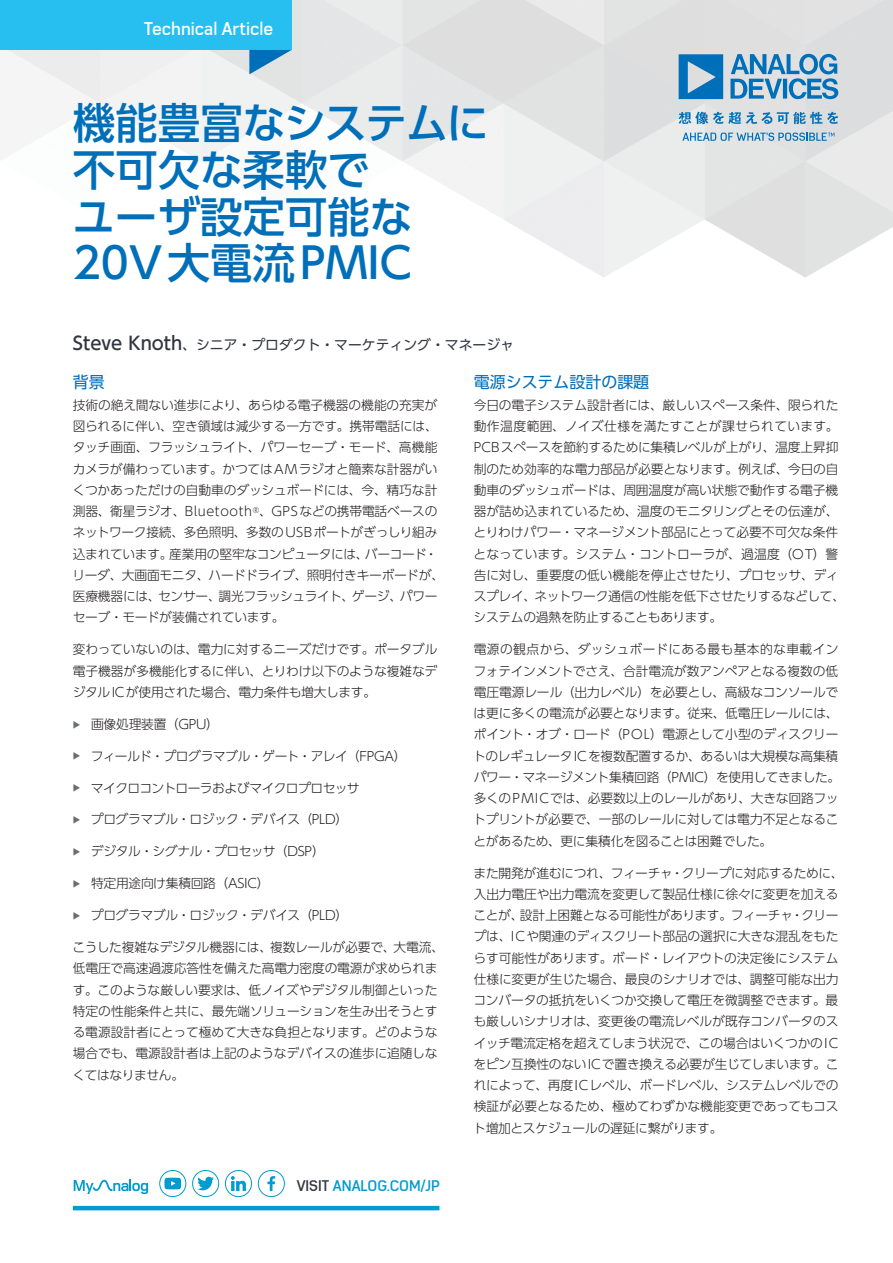
<style>
.page{position:relative;width:893px;height:1263px;background:#fff}
.page>*{position:absolute;margin:0;border:0;box-sizing:border-box;transform-origin:0 0}
._00-タイトル{font:500 42.45px/46.8px "UD Shin Go Pro";color:#006fb9}
.t1{font:500 18px "Azbuka Std";color:#fff}
._02-ヘッダ01{font:15.9px "UD Shin Go Pro";color:#006fb9}
.t2{font:500 15px "Azbuka Std";color:#009bcf}
._00-著者名{font:13.8px "UD Shin Go Pro";color:#323640}
._03-本文{font:300 12.75px/21.3px "UD Shin Go Pro";letter-spacing:-.015em;color:#231f20}
._03-本文-2{font:300 12.75px "UD Shin Go Pro";letter-spacing:-.045em;color:#231f20}
.s1{font-weight:500;font-size:18px}
.s2{color:#323640}
</style>
<div class="page">
<img style="left:0;top:0;width:893px;height:1198px">
<div style="left:0;top:0;width:292px;height:50px;background:#26bff0"></div>
<svg style="left:249px;top:50px;width:43px;height:24px"></svg>
<svg style="left:678px;top:112px;width:160px;height:12px;background:#8bb6d2"></svg>
<svg style="left:682px;top:133px;width:152px;height:8px"></svg>
<svg style="left:679px;top:54px;width:159px;height:45px;background:#6ba5cb"></svg>
<hr style="left:73px;top:1206px;width:366px;height:4px;background:#009bcf">
<svg style="left:164px;top:1178px;width:17px;height:11px"></svg>
<div style="left:159px;top:1170px;width:27px;height:27px;border:1px solid #009bcf;border-radius:50%"></div>
<div style="left:192px;top:1170px;width:27px;height:27px;border:1px solid #009bcf;border-radius:50%"></div>
<svg style="left:197px;top:1177px;width:17px;height:13px"></svg>
<div style="left:225px;top:1170px;width:27px;height:27px;border:1px solid #009bcf;border-radius:50%"></div>
<div style="left:258px;top:1170px;width:27px;height:27px;border:1px solid #009bcf;border-radius:50%"></div>
<svg style="left:267px;top:1176px;width:8px;height:15px"></svg>
<svg style="left:231px;top:1176px;width:15px;height:15px"></svg>
<svg style="left:74px;top:1179px;width:74px;height:15px"></svg>
<svg style="left:73px;top:720px;width:7px;height:8px"></svg>
<svg style="left:73px;top:752px;width:7px;height:8px"></svg>
<svg style="left:73px;top:784px;width:7px;height:8px"></svg>
<svg style="left:73px;top:816px;width:7px;height:8px"></svg>
<svg style="left:73px;top:848px;width:7px;height:7px"></svg>
<svg style="left:73px;top:880px;width:7px;height:7px"></svg>
<svg style="left:73px;top:912px;width:7px;height:7px"></svg>
<h2 class="t1" style="left:144px;top:18px;width:131px">Technical Article</h2>
<p class="_00-タイトル" style="left:73px;top:98px;width:418px">機能豊富なシステムに不可欠な柔軟で<br>ユーザ設定可能な<br>20V大電流PMIC</p>
<p class="_00-著者名" style="left:73px;top:334px;width:443px"><span class="s1">Steve Knoth</span>、シニア・プロダクト・マーケティング・マネージャ</p>
<p class="_02-ヘッダ01" style="left:73px;top:369px;width:33px">背景</p>
<p class="_03-本文" style="left:73px;top:394px;width:373px">技術の絶え間ない進歩により、あらゆる電子機器の機能の充実が図られるに伴い、空き領域は減少する一方です。携帯電話には、タッチ画面、フラッシュライト、パワーセーブ・モード、高機能カメラが備わっています。かつてはAMラジオと簡素な計器がいくつかあっただけの自動車のダッシュボードには、今、精巧な計測器、衛星ラジオ、Bluetooth<sup>®</sup>、GPSなどの携帯電話ベースのネットワーク接続、多色照明、多数のUSBポートがぎっしり組み込まれています。産業用の堅牢なコンピュータには、バーコード・リーダ、大画面モニタ、ハードドライブ、照明付きキーボードが、医療機器には、センサー、調光フラッシュライト、ゲージ、パワーセーブ・モードが装備されています。</p>
<p class="_03-本文" style="left:73px;top:638px;width:366px;text-align:justify">変わっていないのは、電力に対するニーズだけです。ポータブル電子機器が多機能化するに伴い、とりわけ以下のような複雑なデジタルICが使用された場合、電力条件も増大します。</p>
<p class="_03-本文" style="left:91px;top:713px;width:129px">画像処理装置（GPU）</p>
<p class="_03-本文" style="left:91px;top:745px;width:317px">フィールド・プログラマブル・ゲート・アレイ（FPGA）</p>
<p class="_03-本文-2" style="left:91px;top:777px;width:270px">マイクロコントローラおよびマイクロプロセッサ</p>
<p class="_03-本文" style="left:91px;top:808px;width:259px">プログラマブル・ロジック・デバイス（PLD）</p>
<p class="_03-本文" style="left:91px;top:840px;width:235px">デジタル・シグナル・プロセッサ（DSP）</p>
<p class="_03-本文" style="left:91px;top:872px;width:180px">特定用途向け集積回路（ASIC）</p>
<p class="_03-本文" style="left:91px;top:904px;width:259px">プログラマブル・ロジック・デバイス（PLD）</p>
<p class="_03-本文" style="left:73px;top:936px;width:373px">こうした複雑なデジタル機器には、複数レールが必要で、大電流、低電圧で高速過渡応答性を備えた高電力密度の電源が求められます。このような厳しい要求は、低ノイズやデジタル制御といった特定の性能条件と共に、最先端ソリューションを生み出そうとする電源設計者にとって極めて大きな負担となります。どのような場合でも、電源設計者は上記のようなデバイスの進歩に追随しなくてはなりません。</p>
<p class="t2" style="left:297px;top:1177px;width:145px"><span class="s2">VISIT</span> ANALOG.COM/JP</p>
<p class="_02-ヘッダ01" style="left:474px;top:369px;width:177px">電源システム設計の課題</p>
<p class="_03-本文" style="left:474px;top:394px;width:373px">今日の電子システム設計者には、厳しいスペース条件、限られた動作温度範囲、ノイズ仕様を満たすことが課せられています。PCBスペースを節約するために集積レベルが上がり、温度上昇抑制のため効率的な電力部品が必要となります。例えば、今日の自動車のダッシュボードは、周囲温度が高い状態で動作する電子機器が詰め込まれているため、温度のモニタリングとその伝達が、とりわけパワー・マネージメント部品にとって必要不可欠な条件となっています。システム・コントローラが、過温度（OT）警告に対し、重要度の低い機能を停止させたり、プロセッサ、ディスプレイ、ネットワーク通信の性能を低下させたりするなどして、システムの過熱を防止することもあります。</p>
<p class="_03-本文" style="left:473px;top:638px;width:369px">電源の観点から、ダッシュボードにある最も基本的な車載インフォテインメントでさえ、合計電流が数アンペアとなる複数の低電圧電源レール（出力レベル）を必要とし、高級なコンソールでは更に多くの電流が必要となります。従来、低電圧レールには、ポイント・オブ・ロード（POL）電源として小型のディスクリートのレギュレータICを複数配置するか、あるいは大規模な高集積パワー・マネージメント集積回路（PMIC）を使用してきました。多くのPMICでは、必要数以上のレールがあり、大きな回路フットプリントが必要で、一部のレールに対しては電力不足となることがあるため、更に集積化を図ることは困難でした。</p>
<p class="_03-本文" style="left:473px;top:862px;width:372px">また開発が進むにつれ、フィーチャ・クリープに対応するために、入出力電圧や出力電流を変更して製品仕様に徐々に変更を加えることが、設計上困難となる可能性があります。フィーチャ・クリープは、ICや関連のディスクリート部品の選択に大きな混乱をもたらす可能性があります。ボード・レイアウトの決定後にシステム仕様に変更が生じた場合、最良のシナリオでは、調整可能な出力コンバータの抵抗をいくつか交換して電圧を微調整できます。最も厳しいシナリオは、変更後の電流レベルが既存コンバータのスイッチ電流定格を超えてしまう状況で、この場合はいくつかのICをピン互換性のないICで置き換える必要が生じてしまいます。これによって、再度ICレベル、ボードレベル、システムレベルでの検証が必要となるため、極めてわずかな機能変更であってもコスト増加とスケジュールの遅延に繋がります。</p>
</div>
